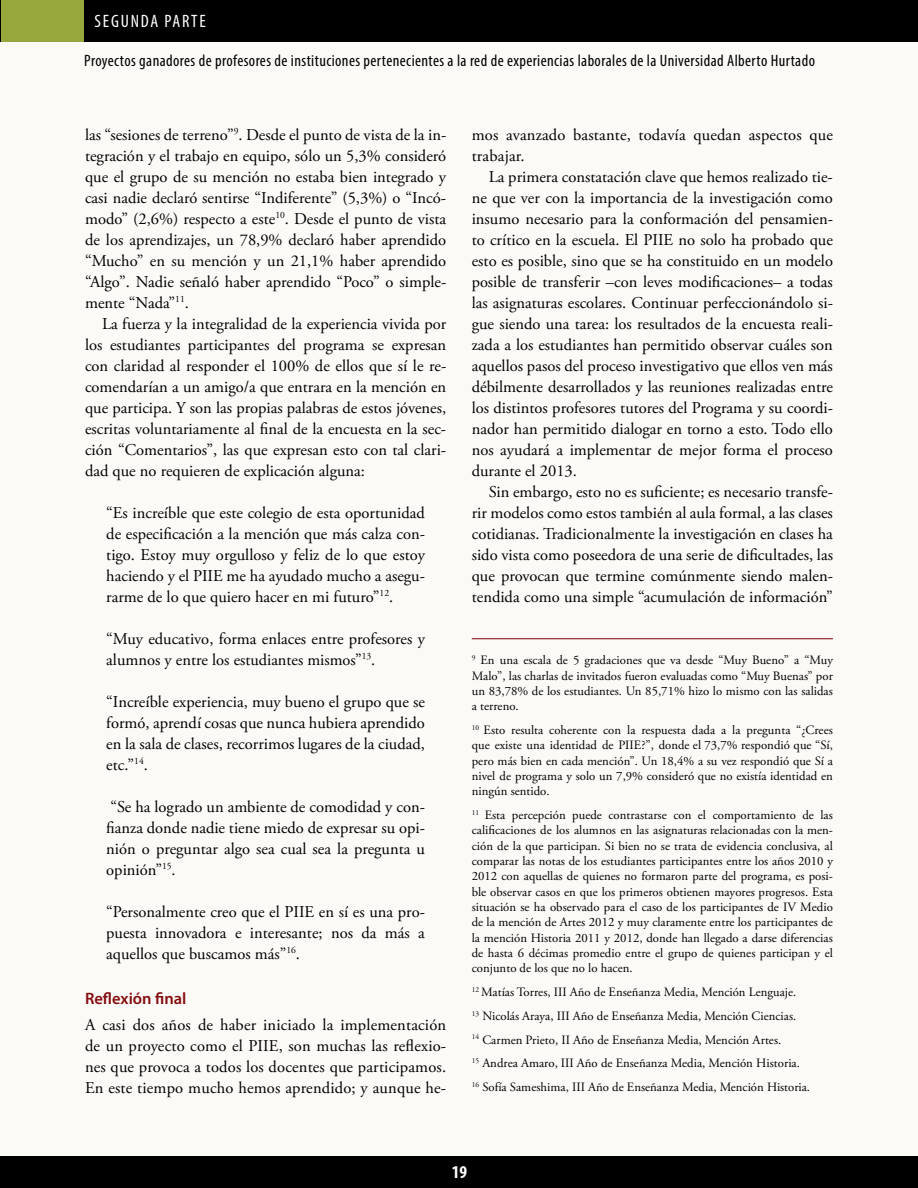
<style>
.page{position:relative;width:918px;height:1188px;background:#fff}
.page>*{position:absolute;margin:0;border:0;box-sizing:border-box;transform-origin:0 0}
.t1{font:condensed 18px "Myriad Pro";letter-spacing:.1em;color:#fff}
.t2{font:700 condensed 18px "Myriad Pro";color:#fff}
.t3{font:16.5px/21px "Adobe Garamond Pro";color:#000;text-align:justify}
.t4{font:condensed 16.5px "Myriad Pro";letter-spacing:.025em;color:#000}
.t5{font:600 16.5px "Myriad Pro";color:#860d0f}
.t6{font:12.75px/15.3px "Adobe Garamond Pro";color:#000;text-align:justify}
</style>
<div class="page">
<div style="left:0;top:1157px;width:918px;height:31px;background:#000"></div>
<div style="left:84px;top:0;width:834px;height:41px;background:#000"></div>
<div style="left:0;top:0;width:85px;height:41px;background:#98a83c"></div>
<div style="left:0;top:41px;width:918px;height:1116px;background:#fbfaf7"></div>
<p class="t1" style="left:100px;top:8px;width:110px">PRIMERA PARTE</p>
<p class="t1" style="left:95px;top:10px;width:113px">SEGUNDA PARTE</p>
<p class="t4" style="left:84px;top:50px;width:732px">Proyectos ganadores de profesores de instituciones pertenecientes a la red de experiencias laborales de la Universidad Alberto Hurtado</p>
<p class="t4" style="left:216px;top:51px;width:329px">estudiantes de pedagogía de la Universidad Alb rto Hurtado</p>
<p class="t3" style="left:85px;top:124px;width:363px">las “sesiones de terreno”<sup>9</sup>. Desde el punto de vista de la in&shy;tegración y el trabajo en equipo, sólo un 5,3% consideró que el grupo de su mención no estaba bien integrado y casi nadie declaró sentirse “Indiferente” (5,3%) o “Incó&shy;modo” (2,6%) respecto a este<sup>10</sup>. Desde el punto de vista de los aprendizajes, un 78,9% declaró haber aprendido “Mucho” en su mención y un 21,1% haber aprendido “Algo”. Nadie señaló haber aprendido “Poco” o simple&shy;mente “Nada”<sup>11</sup>.</p>
<p class="t3" style="left:85px;top:313px;width:363px;text-indent:17px">La fuerza y la integralidad de la experiencia vivida por los estudiantes participantes del programa se expresan con claridad al responder el 100% de ellos que sí le re&shy;comendarían a un amigo/a que entrara en la mención en que participa. Y son las propias palabras de estos jóvenes, escritas voluntariamente al final de la encuesta en la sec&shy;ción “Comentarios”, las que expresan esto con tal clari&shy;dad que no requieren de explicación alguna:</p>
<p class="t3" style="left:106px;top:502px;width:320px">“Es increíble que este colegio de esta oportunidad de especificación a la mención que más calza con&shy;tigo. Estoy muy orgulloso y feliz de lo que estoy haciendo y el PIIE me ha ayudado mucho a asegu&shy;rarme de lo que quiero hacer en mi futuro”<sup>12</sup>.</p>
<p class="t3" style="left:106px;top:628px;width:320px">“Muy educativo, forma enlaces entre profesores y alumnos y entre los estudiantes mismos”<sup>13</sup>.</p>
<p class="t3" style="left:106px;top:691px;width:320px">“Increíble experiencia, muy bueno el grupo que se formó, aprendí cosas que nunca hubiera aprendido en la sala de clases, recorrimos lugares de la ciudad, etc.”<sup>14</sup>.</p>
<p class="t3" style="left:106px;top:796px;width:320px">“Se ha logrado un ambiente de comodidad y con&shy;fianza donde nadie tiene miedo de expresar su opi&shy;nión o preguntar algo sea cual sea la pregunta u opinión”<sup>15</sup>.</p>
<p class="t3" style="left:106px;top:901px;width:320px">“Personalmente creo que el PIIE en sí es una pro&shy;puesta innovadora e interesante; nos da más a aquellos que buscamos más”<sup>16</sup>.</p>
<p class="t5" style="left:85px;top:988px;width:103px">Reflexión final</p>
<p class="t3" style="left:85px;top:1014px;width:363px">A casi dos años de haber iniciado la implementación de un proyecto como el PIIE, son muchas las reflexio&shy;nes que provoca a todos los docentes que participamos.<br>En este tiempo mucho hemos aprendido; y aunque he-</p>
<p class="t3" style="left:472px;top:124px;width:363px">mos avanzado bastante, todavía quedan aspectos que trabajar.</p>
<p class="t3" style="left:472px;top:166px;width:363px;text-indent:17px">La primera constatación clave que hemos realizado tie&shy;ne que ver con la importancia de la investigación como insumo necesario para la conformación del pensamien&shy;to crítico en la escuela. El PIIE no solo ha probado que esto es posible, sino que se ha constituido en un modelo posible de transferir –con leves modificaciones– a todas las asignaturas escolares. Continuar perfeccionándolo si&shy;gue siendo una tarea: los resultados de la encuesta reali&shy;zada a los estudiantes han permitido observar cuáles son aquellos pasos del proceso investigativo que ellos ven más débilmente desarrollados y las reuniones realizadas entre los distintos profesores tutores del Programa y su coordi&shy;nador han permitido dialogar en torno a esto. Todo ello nos ayudará a implementar de mejor forma el proceso durante el 2013.</p>
<p class="t3" style="left:472px;top:481px;width:363px;text-indent:17px">Sin embargo, esto no es suficiente; es necesario transfe&shy;rir modelos como estos también al aula formal, a las clases cotidianas. Tradicionalmente la investigación en clases ha sido vista como poseedora de una serie de dificultades, las que provocan que termine comúnmente siendo malen&shy;tendida como una simple “acumulación de información”</p>
<p class="t6" style="left:472px;top:653px;width:363px"><sup>9</sup> En una escala de 5 gradaciones que va desde “Muy Bueno” a “Muy Malo”, las charlas de invitados fueron evaluadas como “Muy Buenas” por un 83,78% de los estudiantes. Un 85,71% hizo lo mismo con las salidas a terreno.</p>
<p class="t6" style="left:472px;top:723px;width:363px"><sup>10</sup> Esto resulta coherente con la respuesta dada a la pregunta “¿Crees que existe una identidad de PIIE?”, donde el 73,7% respondió que “Sí, pero más bien en cada mención”. Un 18,4% a su vez respondió que Sí a nivel de programa y solo un 7,9% consideró que no existía identidad en ningún sentido.</p>
<p class="t6" style="left:472px;top:808px;width:363px"><sup>11</sup> Esta percepción puede contrastarse con el comportamiento de las calificaciones de los alumnos en las asignaturas relacionadas con la men&shy;ción de la que participan. Si bien no se trata de evidencia conclusiva, al comparar las notas de los estudiantes participantes entre los años 2010 y 2012 con aquellas de quienes no formaron parte del programa, es posi&shy;ble observar casos en que los primeros obtienen mayores progresos. Esta situación se ha observado para el caso de los participantes de IV Medio de la mención de Artes 2012 y muy claramente entre los participantes de la mención Historia 2011 y 2012, donde han llegado a darse diferencias de hasta 6 décimas promedio entre el grupo de quienes participan y el conjunto de los que no lo hacen.</p>
<p class="t6" style="left:472px;top:980px;width:340px;line-height:23.9px;text-align:left"><sup>12</sup> Matías Torres, III Año de Enseñanza Media, Mención Lenguaje.<br><sup>13</sup> Nicolás Araya, III Año de Enseñanza Media, Mención Ciencias.<br><sup>14</sup> Carmen Prieto, II Año de Enseñanza Media, Mención Artes.<br><sup>15</sup> Andrea Amaro, III Año de Enseñanza Media, Mención Historia.<br><sup>16</sup> Sofía Sameshima, III Año de Enseñanza Media, Mención Historia.</p>
<p class="t2" style="left:452px;top:1160px;width:17px">19</p>
</div>
